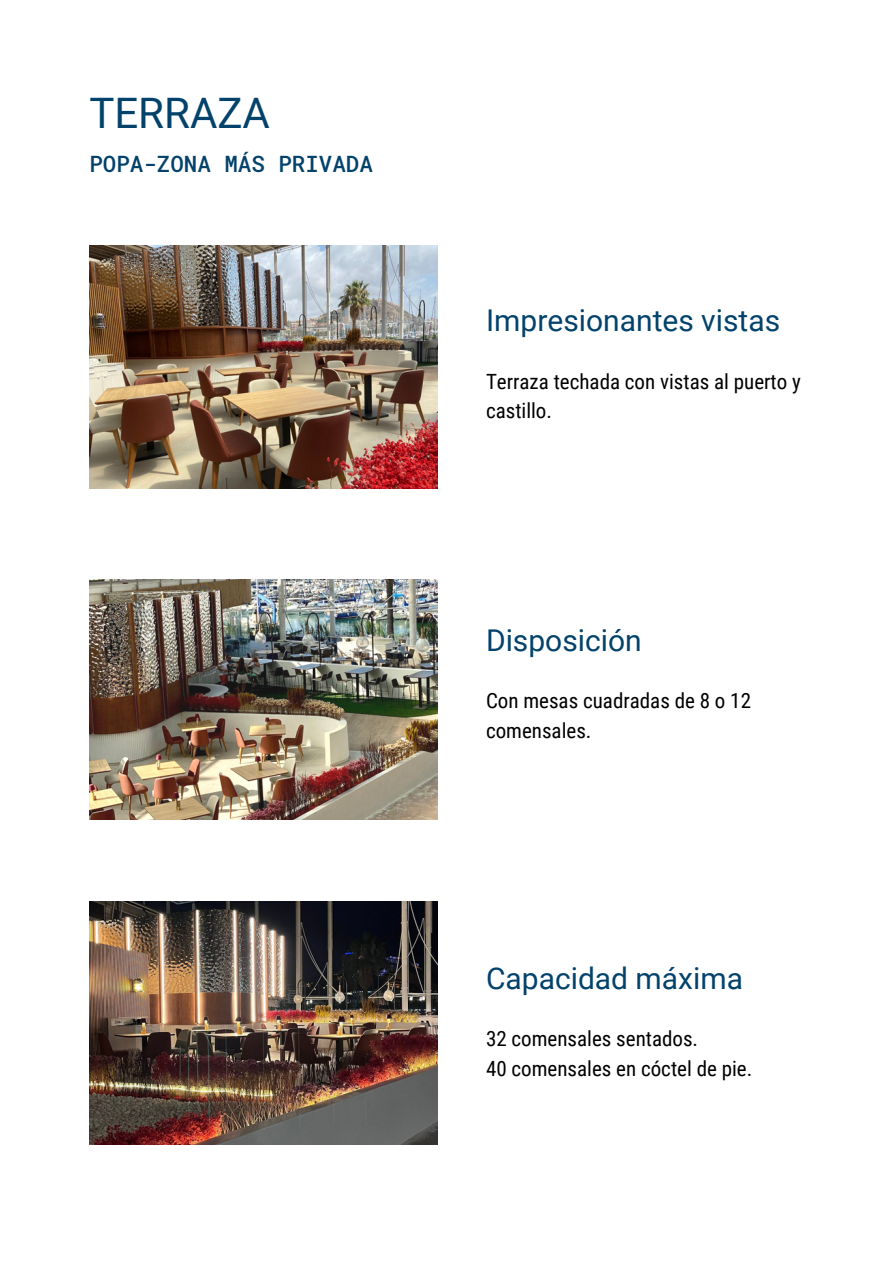
<style>
.page{position:relative;width:893px;height:1264px;background:#fff}
.page>*{position:absolute;margin:0;border:0;box-sizing:border-box;transform-origin:0 0}
.t1{font:42px "Roboto";color:#03426b}
.t2{font:30px "Roboto";color:#03426b}
.t3{font:500 22.5px "Roboto Mono";color:#02426b}
.t4{font:21px/29.2px "Roboto Condensed";color:#000}
</style>
<div class="page">
<img style="left:89px;top:245px;width:348px;height:243px">
<img style="left:89px;top:579px;width:348px;height:240px">
<img style="left:89px;top:901px;width:348px;height:243px">
<p class="t1" style="left:89px;top:89px;width:182px">TERRAZA</p>
<p class="t3" style="left:89px;top:149px;width:285px">POPA-ZONA MÁS PRIVADA</p>
<p class="t2" style="left:486px;top:303px;width:295px">Impresionantes vistas</p>
<h2 class="t4" style="left:486px;top:367px;width:316px">Terraza techada con vistas al puerto y castillo.</h2>
<h2 class="t2" style="left:486px;top:623px;width:157px">Disposición</h2>
<p class="t4" style="left:486px;top:686px;width:266px">Con mesas cuadradas de 8 o 12 comensales.</p>
<p class="t2" style="left:486px;top:960px;width:258px">Capacidad máxima</p>
<h2 class="t4" style="left:486px;top:1024px;width:213px">32 comensales sentados.</h2>
<p class="t4" style="left:486px;top:1053px;width:268px">40 comensales en cóctel de pie.</p>
</div>
